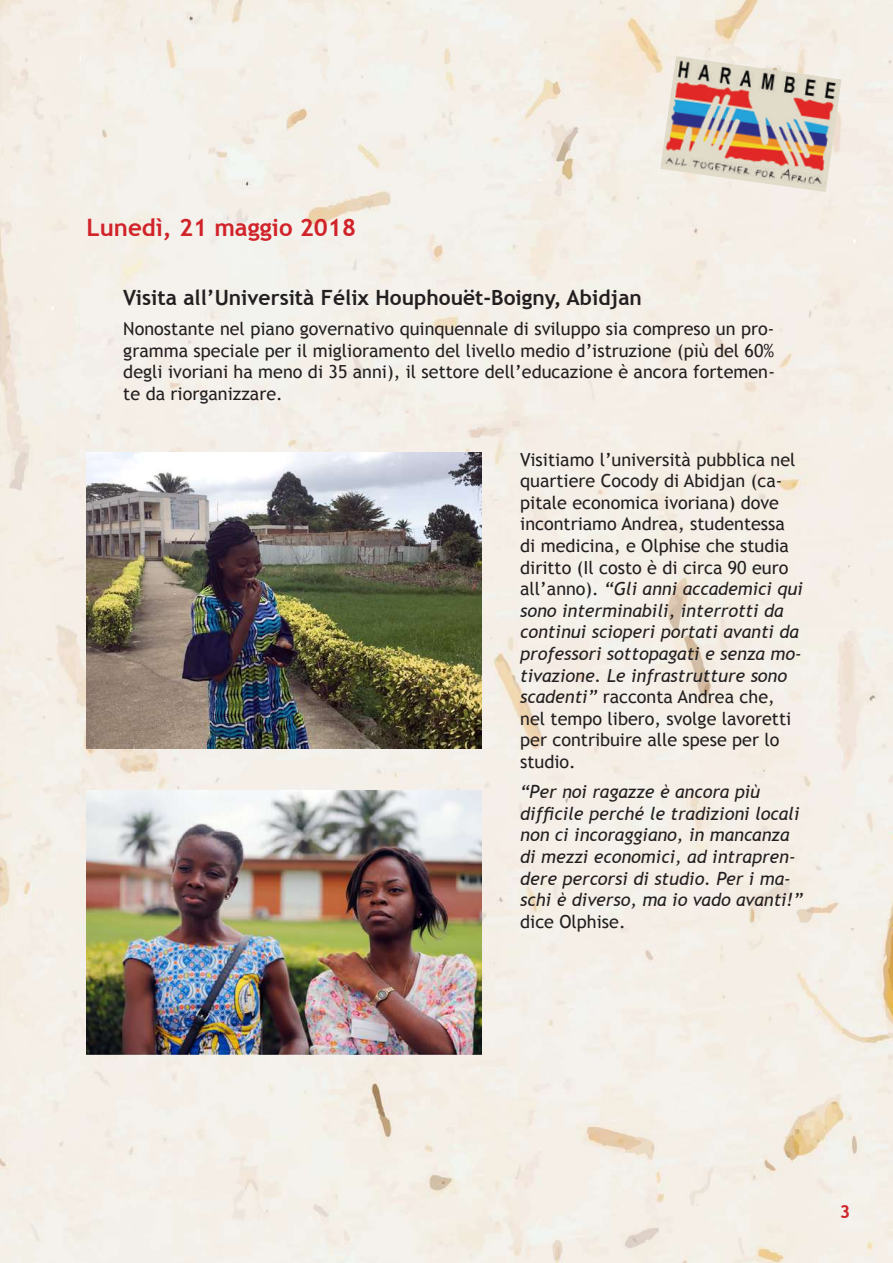
<style>
.page{position:relative;width:893px;height:1263px;background:#f5efe7}
.page>*{position:absolute;margin:0;border:0;box-sizing:border-box;transform-origin:0 0}
.t1{font:700 24px "Trebuchet MS";color:#d1232a}
.t2{font:700 21px "Trebuchet MS";color:#231f20}
.t3{font:18px/21.6px "Trebuchet MS";color:#231f20;text-align:justify}
.t4{font:italic 18px/21.6px "Trebuchet MS";color:#231f20}
.t5{font:700 18px "Trebuchet MS";color:#d1232a}
.s1{font-style:italic}
</style>
<div class="page">
<img style="left:660px;top:56px;width:182px;height:136px">
<img style="left:86px;top:452px;width:395px;height:296px">
<img style="left:86px;top:791px;width:395px;height:263px">
<h1 class="t1" style="left:86px;top:213px;width:271px">Lunedì, 21 maggio 2018</h1>
<p class="t2" style="left:123px;top:285px;width:520px">Visita all’Università Félix Houphouët-Boigny, Abidjan</p>
<p class="t3" style="left:123px;top:318px;width:653px">Nonostante nel piano governativo quinquennale di sviluppo sia compreso un pro&shy;gramma speciale per il miglioramento del livello medio d’istruzione (più del 60% degli ivoriani ha meno di 35 anni), il settore dell’educazione è ancora fortemen&shy;te da riorganizzare.</p>
<p class="t3" style="left:520px;top:449px;width:284px;text-align:left">Visitiamo l’università pubblica nel quartiere Cocody di Abidjan (ca&shy;pitale economica ivoriana) dove incontriamo Andrea, studentessa di medicina, e Olphise che studia diritto (Il costo è di circa 90 euro all’anno). <span class="s1">“Gli anni accademici qui sono interminabili, interrotti da continui scioperi portati avanti da professori sottopagati e senza mo&shy;tivazione. Le infrastrutture sono scadenti”</span> racconta Andrea che, nel tempo libero, svolge lavoretti per contribuire alle spese per lo studio.</p>
<p class="t4" style="left:520px;top:781px;width:284px">“Per noi ragazze è ancora più difficile perché le tradizioni locali non ci incoraggiano, in mancanza di mezzi economici, ad intrapren&shy;dere percorsi di studio. Per i ma&shy;schi è diverso, ma io vado avanti!”</p>
<p class="t3" style="left:520px;top:911px;width:107px">dice Olphise.</p>
<p class="t5" style="left:840px;top:1200px;width:12px">3</p>
</div>
